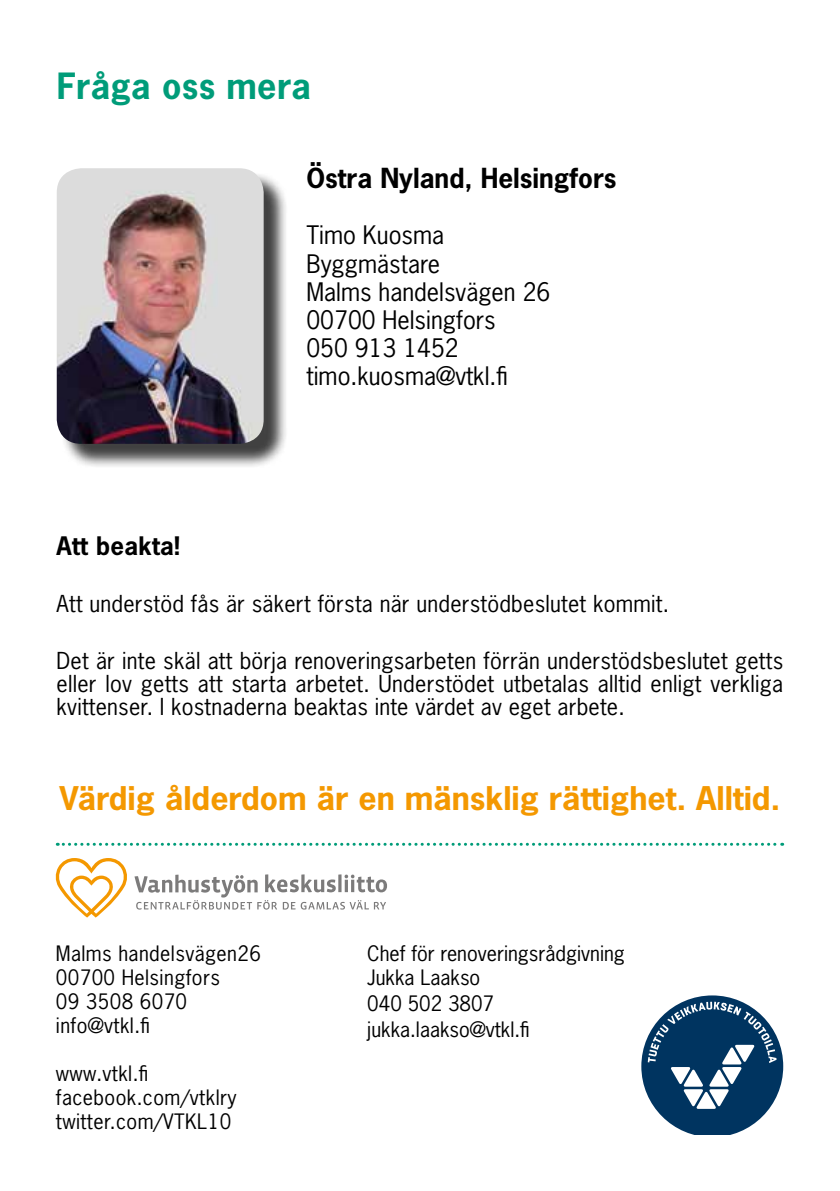
<style>
.page{position:relative;width:840px;height:1191px;background:#fff}
.page>*{position:absolute;margin:0;border:0;box-sizing:border-box;transform-origin:0 0}
.t1{font:700 34px "News Gothic Std";letter-spacing:.01em;color:#009c79}
.t2{font:700 30.8px "News Gothic Std";color:#f49800;scale:1.04 1}
.t3{font:700 26px "News Gothic Std";color:#000}
.t4{font:24px/28.2px "News Gothic Std";color:#000}
.t5{font:700 24px "News Gothic Std";letter-spacing:.01em;color:#000}
.t6{font:22px/23px "News Gothic Std";letter-spacing:.01em;color:#000;text-align:justify}
.t7{font:20px/24px "News Gothic Std";letter-spacing:.02em;color:#000}
.t8{font:20px/24px "News Gothic Std";color:#000}
</style>
<div class="page">
<svg style="left:57px;top:842px;width:725px;height:3px"></svg>
<svg style="left:56px;top:858px;width:71px;height:59px"></svg>
<svg style="left:134px;top:874px;width:253px;height:35px"></svg>
<svg style="left:641px;top:995px;width:141px;height:139px"></svg>
<div style="left:60px;top:171px;width:228px;height:298px;background:#000;opacity:.75"></div>
<img style="left:57px;top:168px;width:206px;height:276px">
<h1 class="t1" style="left:57px;top:63px;width:256px">Fråga oss mera</h1>
<p class="t3" style="left:306px;top:161px;width:311px">Östra Nyland, Helsingfors</p>
<p class="t4" style="left:306px;top:220px;width:245px">Timo Kuosma<br>Byggmästare<br>Malms handelsvägen 26<br>00700 Helsingfors<br>050 913 1452 timo.kuosma@vtkl.fi</p>
<p class="t5" style="left:57px;top:529px;width:125px">Att beakta!</p>
<p class="t6" style="left:57px;top:592px;width:613px">Att understöd fås är säkert första när understödbeslutet kommit.</p>
<p class="t6" style="left:57px;top:649px;width:727px">Det är inte skäl att börja renoveringsarbeten förrän understödsbeslutet getts eller lov getts att starta arbetet. Understödet utbetalas alltid enligt verkliga kvittenser. I kostnaderna beaktas inte värdet av eget arbete.</p>
<h2 class="t2" style="left:59px;top:778px;width:694px">Värdig ålderdom är en mänsklig rättighet. Alltid.</h2>
<p class="t7" style="left:56px;top:941px;width:206px">Malms handelsvägen26<br>00700 Helsingfors<br>09 3508 6070 info@vtkl.fi</p>
<p class="t7" style="left:56px;top:1061px;width:182px">www.vtkl.fi facebook.com/vtklry twitter.com/VTKL10</p>
<p class="t8" style="left:367px;top:941px;width:259px">Chef för renoveringsrådgivning<br>Jukka Laakso</p>
<p class="t8" style="left:367px;top:990px;width:164px;line-height:26px">040 502 3807 jukka.laakso@vtkl.fi</p>
</div>
